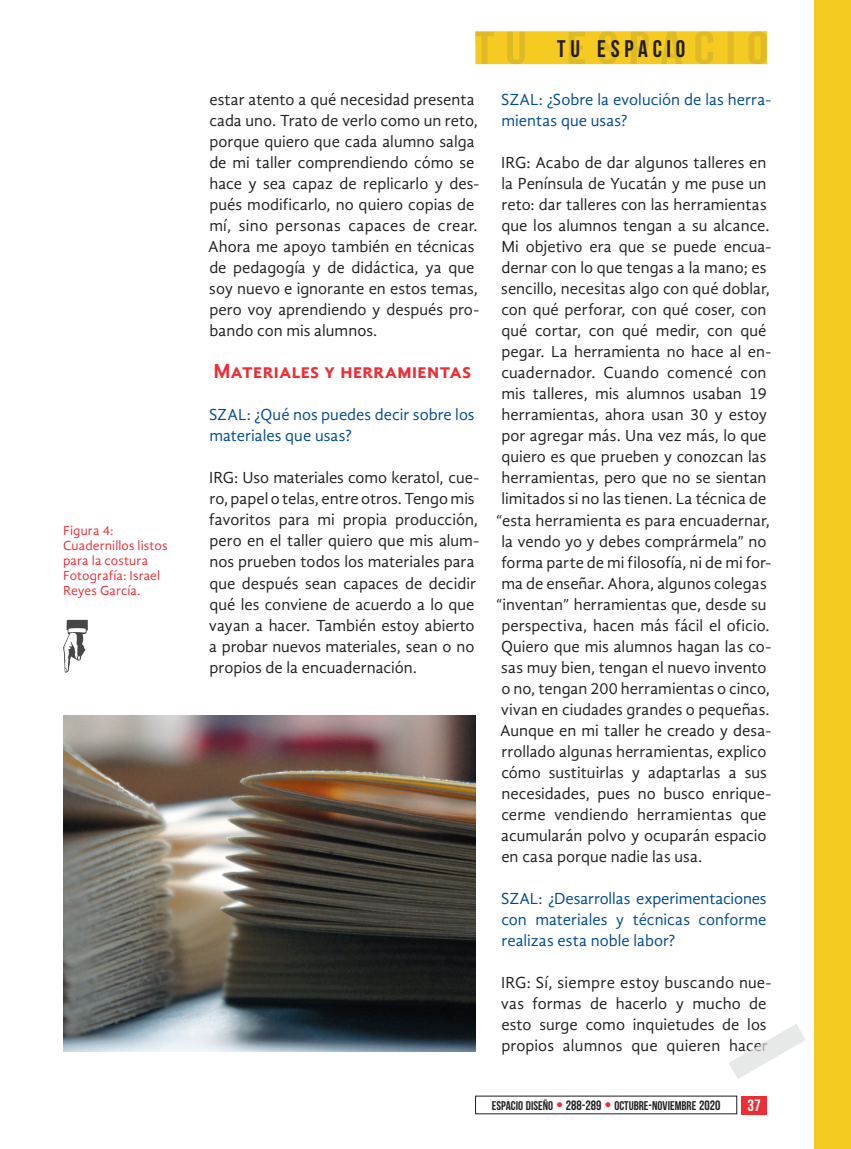
<style>
.page{position:relative;width:851px;height:1149px;background:#fff}
.page>*{position:absolute;margin:0;border:0;box-sizing:border-box;transform-origin:0 0}
.t1{font:700 24px "Bebas Neue";color:#231f20}
.t2{font:700 21px "Gandhi Sans";letter-spacing:-.01em;color:#ee2d35}
.t3{font:16.5px/21px "Gandhi Sans";color:#231f20}
.t4{font:16.5px/21px "Gandhi Sans";color:#014a93}
.t5{font:16.5px "Gandhi Sans";letter-spacing:.02em;color:#231f20}
.t6{font:700 16.5px "Bebas Neue";color:#fff}
.t7{font:13.5px/15px "Gandhi Sans";letter-spacing:.01em;color:#ee2d35}
.t8{font:700 12.6px "Bebas Neue";color:#231f20}
.s1{font-size:18px;color:#ee2d35}
.s2{font-size:13.5px}
</style>
<div class="page">
<div style="left:741px;top:1095px;width:25px;height:19px;background:#ee2d35"></div>
<div style="left:814px;top:0;width:36px;height:1148px;background:#f5ca21"></div>
<svg style="left:475px;top:31px;width:292px;height:33px;background:#eec524"></svg>
<img style="left:63px;top:715px;width:412px;height:336px">
<svg style="left:63px;top:619px;width:25px;height:53px"></svg>
<svg style="left:729px;top:1024px;width:77px;height:55px"></svg>
<p class="t7" style="left:63px;top:523px;width:106px">Figura 4:<br>Cuadernillos listos para la costura<br>Fotografía: Israel<br>Reyes García.</p>
<p class="t3" style="left:208px;top:89px;width:272px">estar atento a qué necesidad presenta cada uno. Trato de verlo como un reto, porque quiero que cada alumno salga de mi taller comprendiendo cómo se hace y sea capaz de replicarlo y des&shy;pués modificarlo, no quiero copias de mí, sino personas capaces de crear.<br>Ahora me apoyo también en técnicas de pedagogía y de didáctica, ya que soy nuevo e ignorante en estos temas, pero voy aprendiendo y después pro&shy;bando con mis alumnos.</p>
<p class="t2" style="left:213px;top:359px;width:259px">Materiales y herramientas</p>
<p class="t4" style="left:209px;top:404px;width:267px">SZAL: ¿Qué nos puedes decir sobre los materiales que usas?</p>
<p class="t3" style="left:209px;top:467px;width:272px">IRG: Uso materiales como keratol, cue&shy;ro, papel o telas, entre otros. Tengo mis favoritos para mi propia producción, pero en el taller quiero que mis alum&shy;nos prueben todos los materiales para que después sean capaces de decidir qué les conviene de acuerdo a lo que vayan a hacer. También estoy abierto a probar nuevos materiales, sean o no propios de la encuadernación.</p>
<h1 class="t1" style="left:557px;top:35px;width:130px">T U E S P A C I O</h1>
<p class="t4" style="left:501px;top:89px;width:271px">SZAL: ¿Sobre la evolución de las herra&shy;mientas que usas?</p>
<p class="t3" style="left:501px;top:152px;width:267px">IRG: Acabo de dar algunos talleres en</p>
<p class="t3" style="left:501px;top:173px;width:266px">la Península de Yucatán y me puse un</p>
<p class="t3" style="left:501px;top:194px;width:266px">reto: dar talleres con las herramientas</p>
<p class="t3" style="left:501px;top:215px;width:270px">que los alumnos tengan a su alcance.</p>
<p class="t3" style="left:501px;top:236px;width:271px">Mi objetivo era que se puede encua-</p>
<p class="t3" style="left:501px;top:257px;width:267px">dernar con lo que tengas a la mano; es</p>
<p class="t3" style="left:501px;top:278px;width:270px">sencillo, necesitas algo con qué doblar,</p>
<p class="t3" style="left:501px;top:299px;width:266px">con qué perforar, con qué coser, con</p>
<p class="t3" style="left:501px;top:320px;width:266px">qué cortar, con qué medir, con qué</p>
<p class="t3" style="left:501px;top:341px;width:271px">pegar. La herramienta no hace al en-</p>
<p class="t5" style="left:501px;top:363px;width:266px">cuadernador. Cuando comencé con</p>
<p class="t3" style="left:501px;top:383px;width:267px">mis talleres, mis alumnos usaban 19</p>
<p class="t3" style="left:501px;top:404px;width:267px">herramientas, ahora usan 30 y estoy</p>
<p class="t3" style="left:501px;top:425px;width:266px">por agregar más. Una vez más, lo que</p>
<p class="t3" style="left:501px;top:446px;width:267px">quiero es que prueben y conozcan las</p>
<p class="t3" style="left:501px;top:467px;width:266px">herramientas, pero que no se sientan</p>
<p class="t3" style="left:501px;top:488px;width:266px">limitados si no las tienen. La técnica de</p>
<p class="t3" style="left:496px;top:509px;width:275px">“esta herramienta es para encuadernar,</p>
<p class="t3" style="left:501px;top:530px;width:266px">la vendo yo y debes comprármela” no</p>
<p class="t3" style="left:501px;top:551px;width:271px">forma parte de mi filosofía, ni de mi for-</p>
<p class="t3" style="left:501px;top:572px;width:266px">ma de enseñar. Ahora, algunos colegas</p>
<p class="t3" style="left:496px;top:593px;width:272px">“inventan” herramientas que, desde su</p>
<p class="t3" style="left:501px;top:614px;width:269px">perspectiva, hacen más fácil el oficio.</p>
<p class="t3" style="left:501px;top:635px;width:271px">Quiero que mis alumnos hagan las co-</p>
<p class="t3" style="left:501px;top:656px;width:267px">sas muy bien, tengan el nuevo invento</p>
<p class="t3" style="left:501px;top:677px;width:270px">o no, tengan 200 herramientas o cinco,</p>
<p class="t3" style="left:500px;top:698px;width:270px">vivan en ciudades grandes o pequeñas.</p>
<p class="t3" style="left:500px;top:719px;width:272px">Aunque en mi taller he creado y desa-</p>
<p class="t3" style="left:501px;top:740px;width:266px">rrollado algunas herramientas, explico</p>
<p class="t3" style="left:501px;top:761px;width:267px">cómo sustituirlas y adaptarlas a sus</p>
<p class="t3" style="left:501px;top:782px;width:271px">necesidades, pues no busco enrique-</p>
<p class="t3" style="left:501px;top:803px;width:266px">cerme vendiendo herramientas que</p>
<p class="t3" style="left:501px;top:824px;width:267px">acumularán polvo y ocuparán espacio</p>
<p class="t3" style="left:501px;top:845px;width:202px">en casa porque nadie las usa.</p>
<p class="t4" style="left:501px;top:887px;width:267px;text-align:justify">SZAL: ¿Desarrollas experimentaciones con materiales y técnicas conforme realizas esta noble labor?</p>
<p class="t3" style="left:500px;top:971px;width:272px">IRG: Sí, siempre estoy buscando nue&shy;vas formas de hacerlo y mucho de esto surge como inquietudes de los propios alumnos que quieren hacer</p>
<p class="t8" style="left:491px;top:1098px;width:230px">ESPACIO DISEÑO <span class="s1">•</span> <span class="s2">288-289</span> <span class="s1">•</span> OCTUBRE<span class="s2">-</span>NOVIEMBRE <span class="s2">2020</span></p>
<p class="t6" style="left:747px;top:1095px;width:15px">37</p>
</div>
